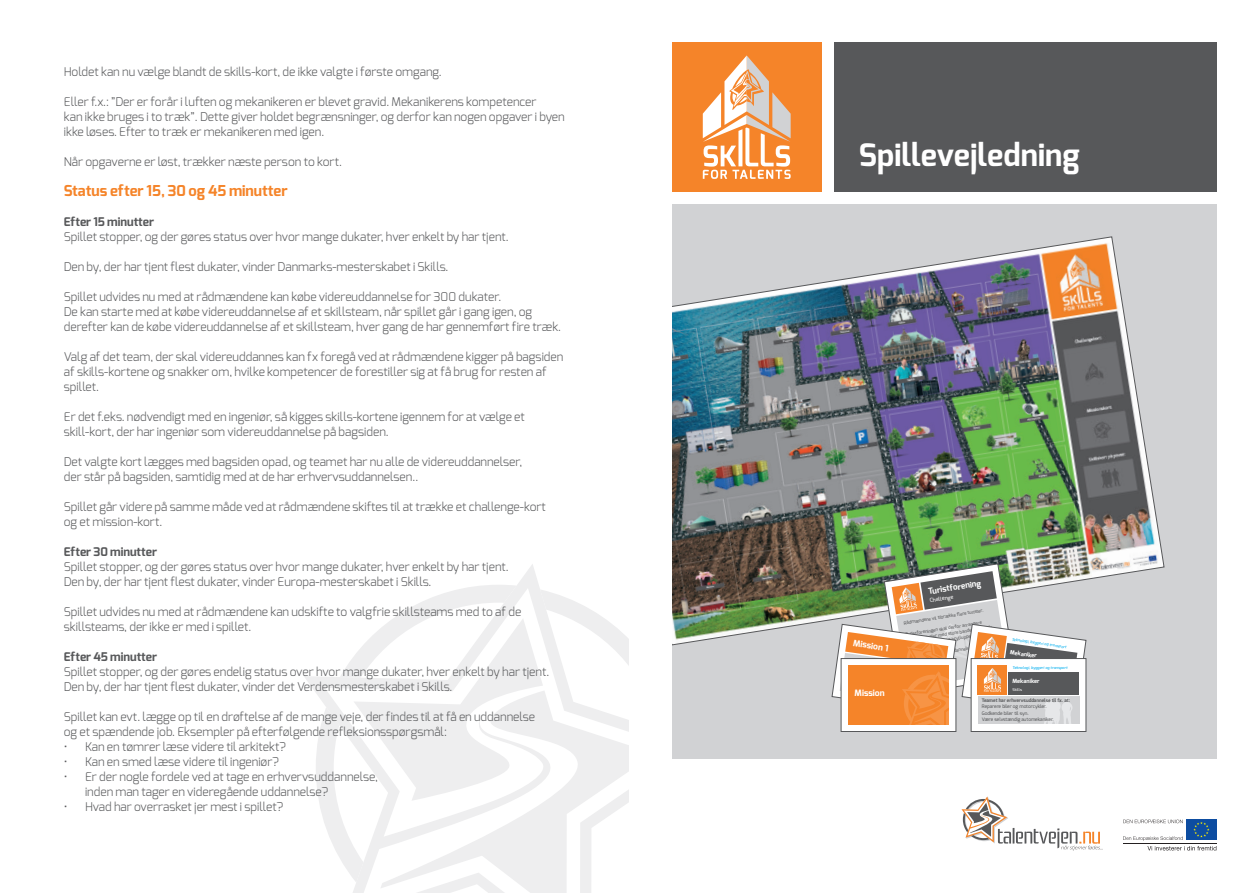
<style>
.page{position:relative;width:1259px;height:893px;background:#fff}
.page>*{position:absolute;margin:0;border:0;box-sizing:border-box;transform-origin:0 0}
.Måneder{font:700 30.9px "Exo";color:#fff}
.Brødtekst{font:700 15px "Exo";color:#f58429}
.Brødtekst-2{font:300 12px/15px "Exo";color:#57585a}
.Brødtekst-3{font:700 12px "Exo";color:#57585a}
.t1{font:700 8.7px "Exo";color:#fff}
.t2{font:700 8.25px "Exo";color:#fff}
.t3{font:700 5.7px "Exo";letter-spacing:.005em;color:#fff}
.t4{font:500 5.4px "Exo";color:#fff}
.t5{font:500 4.8px/6.1px "Exo";color:#57585a}
.t6{font:500 4.5px/5.8px "Exo";color:#57585a}
.t7{font:italic 500 3.75px "Exo";letter-spacing:.02em;color:#00aeef}
.t8{font:500 3.75px "Exo";letter-spacing:.02em;color:#fff}
.s1{font-weight:700}
</style>
<div class="page">
<svg style="left:304px;top:564px;width:325px;height:329px"></svg>
<div style="left:672px;top:205px;width:544px;height:554px;background:#d1d2d4"></div>
<img style="left:672px;top:236px;width:492px;height:409px">
<div style="left:672px;top:43px;width:149px;height:149px;background:#f58429"></div>
<svg style="left:703px;top:55px;width:87px;height:124px"></svg>
<div style="left:834px;top:43px;width:382px;height:149px;background:#57585a"></div>
<svg style="left:831px;top:563px;width:255px;height:168px"></svg>
<div style="left:949px;top:658px;width:7px;height:73px;background:#fff"></div>
<div style="left:841px;top:725px;width:115px;height:6px;background:#fff"></div>
<div style="left:841px;top:658px;width:115px;height:74px;border:1px solid #57585a"></div>
<svg style="left:961px;top:796px;width:142px;height:54px"></svg>
<svg style="left:1123px;top:820px;width:93px;height:30px"></svg>
<p class="Brødtekst-2" style="left:64px;top:64px;width:379px">Holdet kan nu vælge blandt de skills-kort, de ikke valgte i første omgang.</p>
<p class="Brødtekst-2" style="left:64px;top:94px;width:474px">Eller f.x.: ”Der er forår i luften og mekanikeren er blevet gravid. Mekanikerens kompetencer</p>
<p class="Brødtekst-2" style="left:64px;top:109px;width:502px">kan ikke bruges i to træk”. Dette giver holdet begrænsninger, og derfor kan nogen opgaver i byen ikke løses. Efter to træk er mekanikeren med igen.</p>
<p class="Brødtekst-2" style="left:64px;top:154px;width:280px">Når opgaverne er løst, trækker næste person to kort.</p>
<p class="Brødtekst" style="left:64px;top:181px;width:225px">Status efter 15, 30 og 45 minutter</p>
<p class="Brødtekst-3" style="left:64px;top:214px;width:92px">Efter 15 minutter</p>
<p class="Brødtekst-2" style="left:64px;top:229px;width:446px">Spillet stopper, og der gøres status over hvor mange dukater, hver enkelt by har tjent.</p>
<p class="Brødtekst-2" style="left:64px;top:259px;width:386px">Den by, der har tjent flest dukater, vinder Danmarks-mesterskabet i Skills.</p>
<p class="Brødtekst-2" style="left:64px;top:289px;width:439px">Spillet udvides nu med at rådmændene kan købe videreuddannelse for 300 dukater.</p>
<p class="Brødtekst-2" style="left:64px;top:304px;width:498px">De kan starte med at købe videreuddannelse af et skillsteam, når spillet går i gang igen, og derefter kan de købe videreuddannelse af et skillsteam, hver gang de har gennemført fire træk.</p>
<p class="Brødtekst-2" style="left:64px;top:349px;width:501px">Valg af det team, der skal videreuddannes kan fx foregå ved at rådmændene kigger på bagsiden af skills-kortene og snakker om, hvilke kompetencer de forestiller sig at få brug for resten af spillet.</p>
<p class="Brødtekst-2" style="left:64px;top:409px;width:463px">Er det f.eks. nødvendigt med en ingeniør, så kigges skills-kortene igennem for at vælge et</p>
<p class="Brødtekst-2" style="left:64px;top:424px;width:326px">skill-kort, der har ingeniør som videreuddannelse på bagsiden.</p>
<p class="Brødtekst-2" style="left:64px;top:454px;width:460px">Det valgte kort lægges med bagsiden opad, og teamet har nu alle de videreuddannelser,</p>
<p class="Brødtekst-2" style="left:64px;top:469px;width:356px">der står på bagsiden, samtidig med at de har erhvervsuddannelsen..</p>
<p class="Brødtekst-2" style="left:64px;top:499px;width:484px">Spillet går videre på samme måde ved at rådmændene skiftes til at trække et challenge-kort</p>
<p class="Brødtekst-2" style="left:64px;top:514px;width:100px">og et mission-kort.</p>
<p class="Brødtekst-3" style="left:64px;top:544px;width:95px">Efter 30 minutter</p>
<p class="Brødtekst-2" style="left:64px;top:559px;width:446px">Spillet stopper, og der gøres status over hvor mange dukater, hver enkelt by har tjent.</p>
<p class="Brødtekst-2" style="left:64px;top:574px;width:369px">Den by, der har tjent flest dukater, vinder Europa-mesterskabet i Skills.</p>
<p class="Brødtekst-2" style="left:64px;top:604px;width:459px">Spillet udvides nu med at rådmændene kan udskifte to valgfrie skillsteams med to af de skillsteams, der ikke er med i spillet.</p>
<p class="Brødtekst-3" style="left:64px;top:649px;width:95px">Efter 45 minutter</p>
<p class="Brødtekst-2" style="left:64px;top:664px;width:487px">Spillet stopper, og der gøres endelig status over hvor mange dukater, hver enkelt by har tjent.</p>
<p class="Brødtekst-2" style="left:64px;top:679px;width:390px">Den by, der har tjent flest dukater, vinder det Verdensmesterskabet i Skills.</p>
<p class="Brødtekst-2" style="left:64px;top:709px;width:473px">Spillet kan evt. lægge op til en drøftelse af de mange veje, der findes til at få en uddannelse</p>
<p class="Brødtekst-2" style="left:64px;top:724px;width:385px">og et spændende job. Eksempler på efterfølgende refleksionsspørgsmål:</p>
<p class="Brødtekst-2" style="left:64px;top:739px;width:224px">• Kan en tømrer læse videre til arkitekt?</p>
<p class="Brødtekst-2" style="left:64px;top:754px;width:217px">• Kan en smed læse videre til ingeniør?</p>
<p class="Brødtekst-2" style="left:64px;top:769px;width:316px">• Er der nogle fordele ved at tage en erhvervsuddannelse,</p>
<p class="Brødtekst-2" style="left:85px;top:784px;width:245px">inden man tager en videregående uddannelse?</p>
<p class="Brødtekst-2" style="left:64px;top:799px;width:221px">• Hvad har overrasket jer mest i spillet?</p>
<p class="Måneder" style="left:859px;top:135px;width:222px">Spillevejledning</p>
<p class="t1" style="left:854px;top:637px;width:37px;rotate:8deg">Mission 1</p>
<p class="t1" style="left:854px;top:687px;width:32px">Mission</p>
<p class="t2" style="left:927px;top:586px;width:55px;rotate:-9deg">Turistforening</p>
<p class="t6" style="left:903px;top:620px;width:82px;rotate:-9deg">Rådmændene vil tiltrække fl ere turister.</p>
<p class="t6" style="left:905px;top:632px;width:88px;rotate:-9deg">Turistforeningen skal derfor arrangere musikfestivaler med store bands og tilbyde</p>
<p class="t4" style="left:929px;top:597px;width:25px;rotate:-9deg">Challenge</p>
<p class="t7" style="left:1012px;top:637px;width:57px;rotate:8deg">Teknologi, byggeri og transport</p>
<p class="t3" style="left:1010px;top:648px;width:29px;rotate:8deg">Mekaniker</p>
<p class="t8" style="left:1012px;top:688px;width:11px">Skills</p>
<p class="t7" style="left:1012px;top:665px;width:57px">Teknologi, byggeri og transport</p>
<p class="t5" style="left:982px;top:697px;width:89px"><span class="s1">Teamet har erhvervsuddannelse til fx. at:<br></span>Reparere biler og motorcykler.<br>Godkende biler til syn.<br>Være selvstændig automekaniker.</p>
<p class="t3" style="left:1012px;top:677px;width:29px">Mekaniker</p>
</div>
